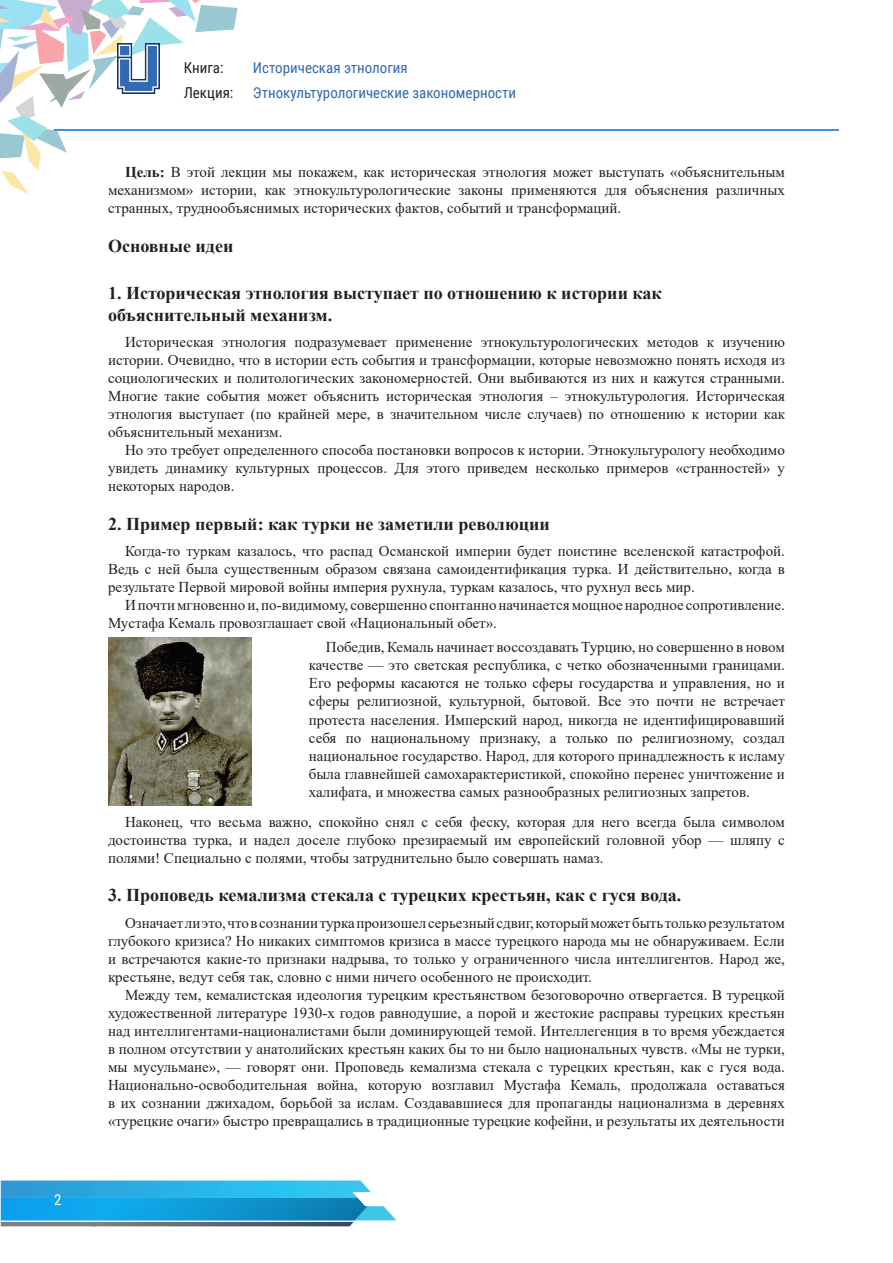
<style>
.page{position:relative;width:893px;height:1263px;background:#fff}
.page>*{position:absolute;margin:0;border:0;box-sizing:border-box;transform-origin:0 0}
.tema{font:700 18px/21.6px "Times New Roman";color:#231f20}
.t1{font:15px/18px "Times New Roman";color:#231f20;text-align:justify}
.t2{font:15px/25.5px "Roboto Condensed";color:#3269b1}
.t3{font:15px/25.5px "Roboto Condensed";color:#231f20}
.t4{font:15px "Roboto Condensed";color:#fff}
.s1{font-weight:700}
</style>
<div class="page">
<img style="left:0;top:0;width:238px;height:195px">
<hr style="left:54px;top:129px;width:785px;height:2px;background:#3b91e8">
<img style="left:118px;top:44px;width:41px;height:49px">
<svg style="left:1px;top:1180px;width:395px;height:46px;background:#5bb6d9"></svg>
<img style="left:1px;top:1198px;width:367px;height:22px">
<img style="left:108px;top:638px;width:143px;height:167px">
<p class="t4" style="left:54px;top:1189px;width:9px">2</p>
<p class="t3" style="left:184px;top:54px;width:51px">Книга:<br>Лекция:</p>
<p class="t2" style="left:253px;top:54px;width:265px">Историческая этнология<br>Этнокультурологические закономерности</p>
<p class="t1" style="left:108px;top:163px;width:678px;text-indent:17px"><span class="s1">Цель:</span> В этой лекции мы покажем, как историческая этнология может выступать «объяснительным механизмом» истории, как этнокультурологические законы применяются для объяснения различных странных, труднообъяснимых исторических фактов, событий и трансформаций.</p>
<p class="tema" style="left:108px;top:235px;width:127px">Основные идеи</p>
<p class="tema" style="left:108px;top:282px;width:555px">1. Историческая этнология выступает по отношению к истории как объяснительный механизм.</p>
<p class="t1" style="left:108px;top:333px;width:678px;text-indent:17px">Историческая этнология подразумевает применение этнокультурологических методов к изучению истории. Очевидно, что в истории есть события и трансформации, которые невозможно понять исходя из социологических и политологических закономерностей. Они выбиваются из них и кажутся странными.<br>Многие такие события может объяснить историческая этнология – этнокультурология. Историческая этнология выступает (по крайней мере, в значительном числе случаев) по отношению к истории как объяснительный механизм.</p>
<p class="t1" style="left:108px;top:441px;width:678px;text-indent:17px">Но это требует определенного способа постановки вопросов к истории. Этнокультурологу необходимо увидеть динамику культурных процессов. Для этого приведем несколько примеров «странностей» у некоторых народов.</p>
<p class="tema" style="left:108px;top:513px;width:443px">2. Пример первый: как турки не заметили революции</p>
<p class="t1" style="left:108px;top:542px;width:678px;text-indent:17px">Когда-то туркам казалось, что распад Османской империи будет поистине вселенской катастрофой.<br>Ведь с ней была существенным образом связана самоидентификация турка. И действительно, когда в результате Первой мировой войны империя рухнула, туркам казалось, что рухнул весь мир.</p>
<p class="t1" style="left:108px;top:596px;width:678px;text-indent:17px">И почти мгновенно и, по-видимому, совершенно спонтанно начинается мощное народное сопротивление.<br>Мустафа Кемаль провозглашает свой «Национальный обет».</p>
<p class="t1" style="left:309px;top:638px;width:478px;text-indent:17px">Победив, Кемаль начинает воссоздавать Турцию, но совершенно в новом качестве — это светская республика, с четко обозначенными границами.<br>Его реформы касаются не только сферы государства и управления, но и сферы религиозной, культурной, бытовой. Все это почти не встречает протеста населения. Имперский народ, никогда не идентифицировавший себя по национальному признаку, а только по религиозному, создал национальное государство. Народ, для которого принадлежность к исламу была главнейшей самохарактеристикой, спокойно перенес уничтожение и халифата, и множества самых разнообразных религиозных запретов.</p>
<p class="t1" style="left:108px;top:812px;width:678px;text-indent:17px">Наконец, что весьма важно, спокойно снял с себя феску, которая для него всегда была символом достоинства турка, и надел доселе глубоко презираемый им европейский головной убор — шляпу с полями! Специально с полями, чтобы затруднительно было совершать намаз.</p>
<p class="tema" style="left:108px;top:884px;width:575px">3. Проповедь кемализма стекала с турецких крестьян, как с гуся вода.</p>
<p class="t1" style="left:108px;top:913px;width:678px;text-indent:17px">Означает ли это, что в сознании турка произошел серьезный сдвиг, который может быть только результатом глубокого кризиса? Но никаких симптомов кризиса в массе турецкого народа мы не обнаруживаем. Если и встречаются какие-то признаки надрыва, то только у ограниченного числа интеллигентов. Народ же, крестьяне, ведут себя так, словно с ними ничего особенного не происходит.</p>
<p class="t1" style="left:108px;top:985px;width:678px;text-indent:17px">Между тем, кемалистская идеология турецким крестьянством безоговорочно отвергается. В турецкой художественной литературе 1930-х годов равнодушие, а порой и жестокие расправы турецких крестьян над интеллигентами-националистами были доминирующей темой. Интеллегенция в то время убеждается в полном отсутствии у анатолийских крестьян каких бы то ни было национальных чувств. «Мы не турки, мы мусульмане», — говорят они. Проповедь кемализма стекала с турецких крестьян, как с гуся вода.<br>Национально-освободительная война, которую возглавил Мустафа Кемаль, продолжала оставаться в их сознании джихадом, борьбой за ислам. Создававшиеся для пропаганды национализма в деревнях «турецкие очаги» быстро превращались в традиционные турецкие кофейни, и результаты их деятельности</p>
</div>
